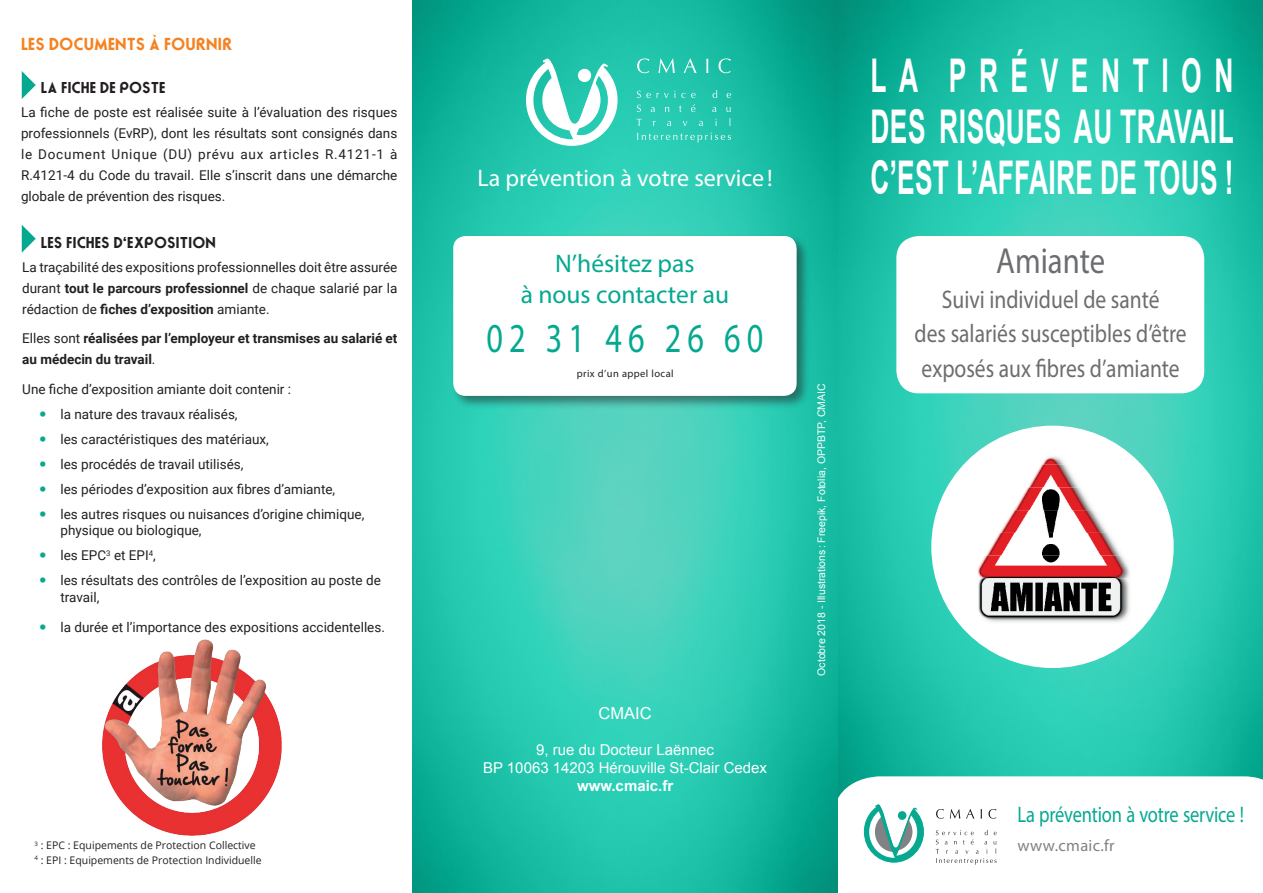
<style>
.page{position:relative;width:1263px;height:893px;background:#fff}
.page>*{position:absolute;margin:0;border:0;box-sizing:border-box;transform-origin:0 0}
.t1{font:700 46.5px/50.8px "Arial";letter-spacing:.02em;color:#fff;scale:.57 1}
.t2{font:700 46.5px "Arial";letter-spacing:.475em;color:#fff;scale:.57 1}
.t3{font:41.25px "Myriad Pro";letter-spacing:.19em;color:#04a990;scale:.78 1}
.t4{font:36.45px "Myriad Pro";color:#6c6d70;scale:.84 1}
.t5{font:25.5px/34.5px "Myriad Pro";color:#6c6d70;scale:.84 1}
.t6{font:25.5px/30.6px "Myriad Pro";color:#04a990;text-align:center}
.t7{font:24px "Myriad Pro";color:#fff}
.t8{font:22.5px "Myriad Pro";letter-spacing:-.01em;color:#04a990;scale:.82 1}
.t9{font:700 16.5px "Ronda";color:#f58220}
.t10{font:16.5px "Myriad Pro";letter-spacing:.02em;color:#808285}
.t11{font:16.5px "Arial";color:#fff}
.t12{font:15px "Arial";color:#fff}
.t13{font:700 15px "Ronda";color:#231f20}
.t14{font:700 15px "Arial";color:#fff}
.t15{font:13.5px/21px "Roboto";color:#231f20;text-align:justify}
.t16{font:700 13.5px/21px "Roboto";color:#231f20}
.t17{font:10.5px "Open Sans";color:#231f20}
.t18{font:10.5px "Arial";color:#fff}
.t19{font:10.5px "Myriad Pro";letter-spacing:.04em;color:#231f20}
.s1{font-weight:700}
.s2{font-weight:400}
</style>
<div class="page">
<img style="left:838px;top:0;width:51px;height:776px">
<img style="left:889px;top:0;width:374px;height:776px">
<img style="left:412px;top:0;width:30px;height:893px">
<div style="left:896px;top:236px;width:308px;height:157px;background:#fff;border-radius:22px"></div>
<img style="left:102px;top:640px;width:180px;height:195px">
<svg style="left:22px;top:71px;width:14px;height:28px"></svg>
<svg style="left:22px;top:225px;width:14px;height:28px"></svg>
<div style="left:931px;top:426px;width:243px;height:242px;background:#fff;border-radius:50%"></div>
<img style="left:1042px;top:456px;width:23px;height:9px">
<img style="left:1028px;top:465px;width:51px;height:22px">
<img style="left:1014px;top:487px;width:79px;height:23px">
<img style="left:1000px;top:510px;width:108px;height:23px">
<img style="left:985px;top:533px;width:137px;height:23px">
<img style="left:978px;top:556px;width:152px;height:22px">
<img style="left:978px;top:578px;width:152px;height:23px">
<img style="left:978px;top:601px;width:152px;height:21px">
<svg style="left:838px;top:776px;width:425px;height:74px"></svg>
<img style="left:442px;top:0;width:396px;height:893px">
<div style="left:451px;top:234px;width:360px;height:176px;background:#231f20;opacity:.5"></div>
<div style="left:453px;top:236px;width:344px;height:160px;background:#fff;border-radius:12px"></div>
<svg style="left:637px;top:58px;width:12px;height:15px"></svg>
<svg style="left:658px;top:58px;width:17px;height:15px"></svg>
<svg style="left:684px;top:58px;width:13px;height:15px"></svg>
<svg style="left:706px;top:59px;width:2px;height:14px"></svg>
<svg style="left:718px;top:58px;width:13px;height:15px"></svg>
<svg style="left:637px;top:91px;width:38px;height:7px"></svg>
<svg style="left:681px;top:93px;width:14px;height:5px"></svg>
<svg style="left:712px;top:90px;width:5px;height:8px"></svg>
<svg style="left:727px;top:93px;width:4px;height:5px"></svg>
<svg style="left:637px;top:105px;width:4px;height:7px"></svg>
<svg style="left:651px;top:107px;width:4px;height:5px"></svg>
<svg style="left:665px;top:107px;width:4px;height:5px"></svg>
<svg style="left:679px;top:106px;width:3px;height:6px"></svg>
<svg style="left:691px;top:104px;width:4px;height:8px"></svg>
<svg style="left:712px;top:107px;width:5px;height:5px"></svg>
<svg style="left:726px;top:107px;width:5px;height:5px"></svg>
<svg style="left:636px;top:119px;width:6px;height:7px"></svg>
<svg style="left:667px;top:121px;width:4px;height:5px"></svg>
<svg style="left:683px;top:121px;width:4px;height:5px"></svg>
<svg style="left:699px;top:121px;width:4px;height:5px"></svg>
<svg style="left:715px;top:119px;width:2px;height:7px"></svg>
<svg style="left:637px;top:133px;width:94px;height:10px"></svg>
<svg style="left:526px;top:57px;width:92px;height:89px"></svg>
<svg style="left:936px;top:809px;width:8px;height:10px"></svg>
<svg style="left:950px;top:809px;width:10px;height:10px"></svg>
<svg style="left:966px;top:809px;width:8px;height:10px"></svg>
<svg style="left:988px;top:809px;width:8px;height:10px"></svg>
<svg style="left:936px;top:830px;width:61px;height:35px"></svg>
<svg style="left:863px;top:804px;width:61px;height:59px"></svg>
<p class="t9" style="left:21px;top:34px;width:213px">LES DOCUMENTS À FOURNIR</p>
<p class="t13" style="left:41px;top:78px;width:126px">LA FICHE DE POSTE</p>
<p class="t15" style="left:21px;top:101px;width:378px">La fiche de poste est réalisée suite à l’évaluation des risques professionnels (EvRP), dont les résultats sont consignés dans le Document Unique (DU) prévu aux articles R.4121-1 à R.4121-4 du Code du travail. Elle s’inscrit dans une démarche globale de prévention des risques.</p>
<p class="t13" style="left:41px;top:233px;width:176px">LES FICHES D‘EXPOSITION</p>
<p class="t15" style="left:22px;top:256px;width:377px">La traçabilité des expositions professionnelles doit être assurée durant <span class="s1">tout le parcours professionnel</span> de chaque salarié par la rédaction de <span class="s1">fiches d’exposition</span> amiante.</p>
<p class="t16" style="left:22px;top:327px;width:377px"><span class="s2">Elles sont</span> réalisées par l’employeur et transmises au salarié et au médecin du travail<span class="s2">.</span></p>
<p class="t15" style="left:22px;top:378px;width:270px">Une fiche d’exposition amiante doit contenir :</p>
<p class="t15" style="left:61px;top:403px;width:179px">la nature des travaux réalisés,</p>
<p class="t15" style="left:61px;top:428px;width:210px">les caractéristiques des matériaux,</p>
<p class="t15" style="left:61px;top:453px;width:184px">les procédés de travail utilisés,</p>
<p class="t15" style="left:61px;top:478px;width:276px">les périodes d’exposition aux fibres d’amiante,</p>
<p class="t15" style="left:61px;top:505px;width:305px;line-height:16.5px">les autres risques ou nuisances d’origine chimique, physique ou biologique,</p>
<p class="t15" style="left:61px;top:544px;width:97px">les EPC<sup>3</sup> et EPI<sup>4</sup>,</p>
<p class="t15" style="left:61px;top:572px;width:322px;line-height:16.5px">les résultats des contrôles de l’exposition au poste de travail,</p>
<p class="t15" style="left:61px;top:616px;width:326px">la durée et l’importance des expositions accidentelles.</p>
<p class="t17" style="left:35px;top:838px;width:223px"><sup>3</sup> : EPC : Equipements de Protection Collective</p>
<p class="t17" style="left:35px;top:852px;width:229px"><sup>4</sup> : EPI : Equipements de Protection Individuelle</p>
<p class="t7" style="left:478px;top:163px;width:297px">La prévention à votre service!</p>
<p class="t6" style="left:521px;top:248px;width:210px">N’hésitez pas<br>à nous contacter au</p>
<p class="t3" style="left:486px;top:313px;width:357px">02 31 46 26 60</p>
<p class="t19" style="left:577px;top:367px;width:98px">prix d’un appel local</p>
<p class="t11" style="left:598px;top:702px;width:55px">CMAIC</p>
<p class="t12" style="left:536px;top:739px;width:179px">9, rue du Docteur Laënnec</p>
<p class="t12" style="left:483px;top:757px;width:286px">BP 10063 14203 Hérouville St-Clair Cedex</p>
<p class="t14" style="left:577px;top:775px;width:98px">www.cmaic.fr</p>
<p class="t18" style="left:815px;top:676px;width:294px;rotate:-90deg">Octobre 2018 - Illustrations : Freepik, Fotolia, OPPBTP, CMAIC</p>
<p class="t2" style="left:870px;top:45px;width:638px">LA PRÉVENTION</p>
<p class="t1" style="left:870px;top:103px;width:639px">DES RISQUES AU TRAVAIL<br>C’EST L’AFFAIRE DE TOUS !</p>
<p class="t4" style="left:996px;top:239px;width:131px">Amiante</p>
<p class="t5" style="left:942px;top:282px;width:261px">Suivi individuel de santé</p>
<p class="t5" style="left:915px;top:316px;width:325px">des salariés susceptibles d’être exposés aux fibres d’amiante</p>
<p class="t8" style="left:1017px;top:801px;width:278px">La prévention à votre service !</p>
<p class="t10" style="left:1017px;top:835px;width:99px">www.cmaic.fr</p>
</div>
